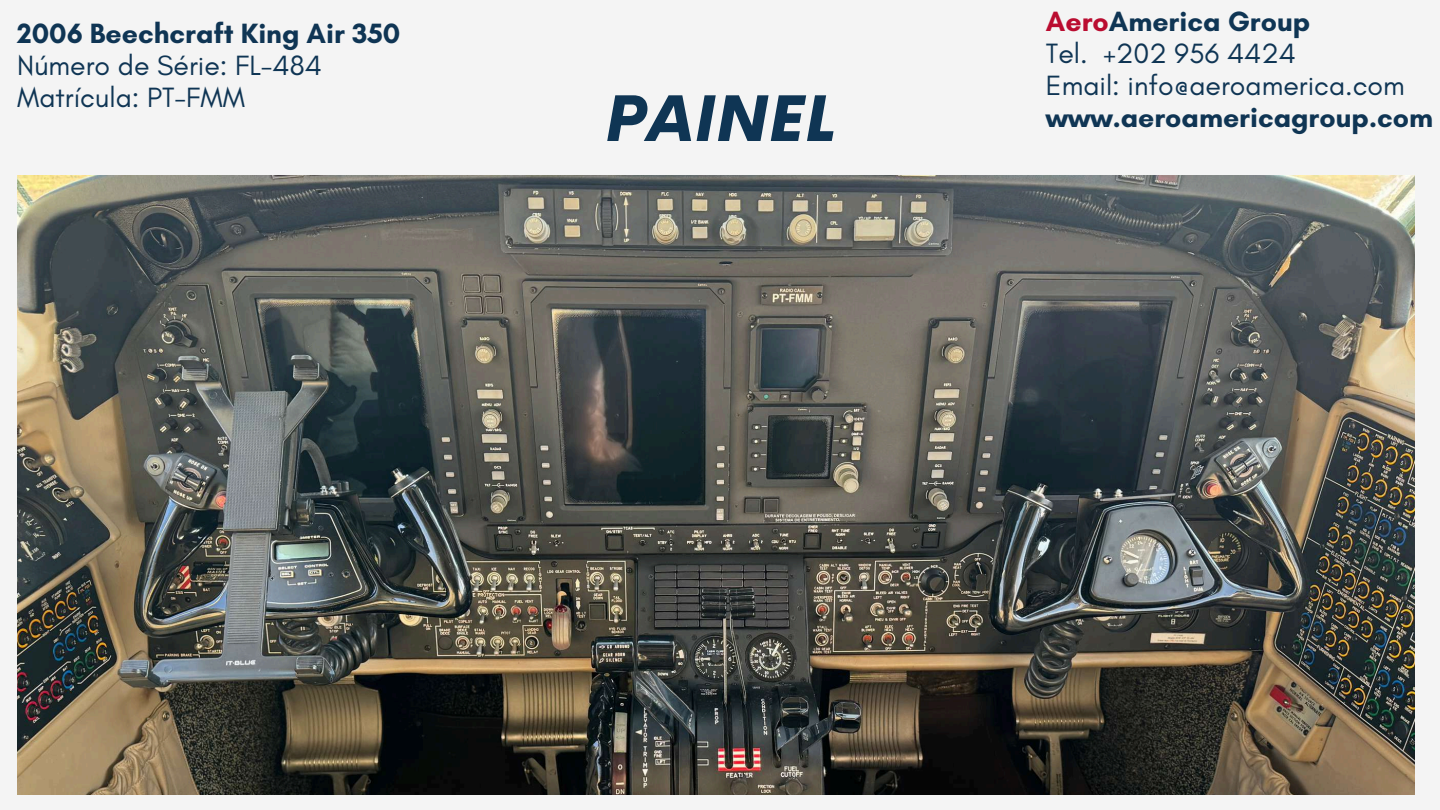
<style>
.page{position:relative;width:1440px;height:810px;background:#f4f4f4}
.page>*{position:absolute;margin:0;border:0;box-sizing:border-box;transform-origin:0 0}
.t1{font:italic 800 64px "Cerebri Sans";color:#0f3554}
.t2{font:28.4px/32.2px "Glacial Indifference";color:#0f3554}
.t3{font:700 28.4px "Glacial Indifference";color:#0f3554}
.s1{font-weight:700;color:#ba0c30}
.s2{font-weight:700}
</style>
<div class="page">
<img style="left:17px;top:176px;width:1397px;height:619px">
<p class="t3" style="left:17px;top:16px;width:385px">2006 Beechcraft King Air 350</p>
<p class="t2" style="left:17px;top:49px;width:306px">Número de Série: FL-484<br>Matrícula: PT-FMM</p>
<h1 class="t1" style="left:605px;top:77px;width:232px">PAINEL</h1>
<p class="t2" style="left:1046px;top:5px;width:360px"><span class="s1">Aero</span><span class="s2">America Group<br></span>Tel. +202 956 4424<br>Email: info@aeroamerica.com</p>
<p class="t3" style="left:1046px;top:100px;width:389px">www.aeroamericagroup.com</p>
</div>
